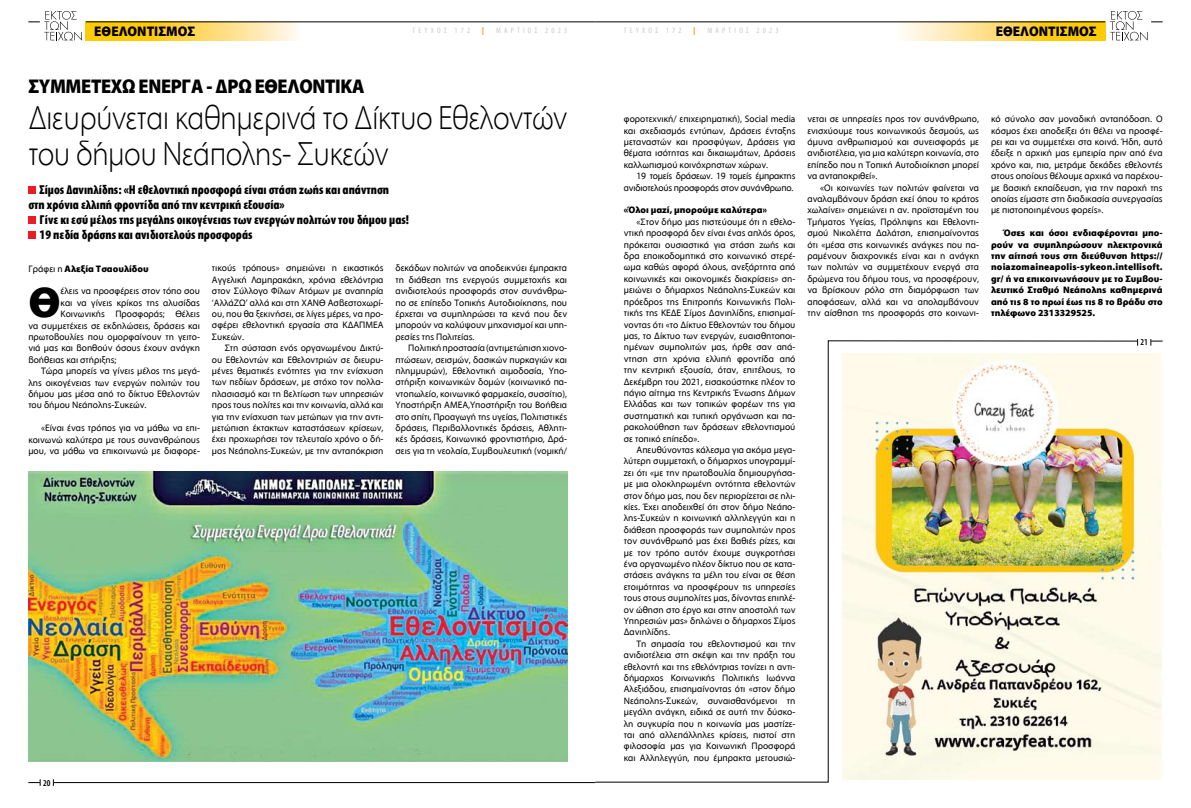
<style>
.page{position:relative;width:1191px;height:808px;background:#fff}
.page>*{position:absolute;margin:0;border:0;box-sizing:border-box;transform-origin:0 0}
.t1{font:700 43.3px "Myriad Greek";color:#000}
.t2{font:300 34px/36px "Myriad Greek";letter-spacing:-.02em;color:#000;scale:.92 1}
.t3{font:700 20px "Myriad Greek";letter-spacing:-.02em;color:#000;scale:.92 1}
.t4{font:700 14px "Myriad Greek";color:#000;scale:.95 1}
.t5{font:700 13px/15px "Myriad Condensed Greek";color:#000}
.t6{font:9.5px/11.4px "Myriad Greek";color:#000;text-align:justify}
.t7{font:700 9.5px/11.4px "Myriad Greek";color:#000;text-align:justify}
.t8{font:9.5px/11.4px "Myriad Greek";letter-spacing:-.02em;color:#000;text-align:right}
.t9{font:500 9px "Myriad Condensed Greek";color:#000}
.t10{font:8px "Myriad Condensed Greek";letter-spacing:.4em;color:#c6c8ca}
.t11{font:700 8px "Myriad Condensed Greek";color:#f7931e}
.s1{font-weight:400}
</style>
<div class="page">
<svg style="left:86px;top:22px;width:227px;height:18px;background:#fad764"></svg>
<svg style="left:878px;top:22px;width:227px;height:18px;background:#f9db75"></svg>
<hr style="left:86px;top:21px;width:509px;height:1px;background:#000">
<svg style="left:28px;top:11px;width:54px;height:30px"></svg>
<hr style="left:54px;top:782px;width:541px;height:1px;background:#000">
<svg style="left:28px;top:779px;width:13px;height:7px"></svg>
<hr style="left:595px;top:21px;width:510px;height:1px;background:#000">
<svg style="left:1110px;top:11px;width:52px;height:30px"></svg>
<div style="left:28px;top:186px;width:7px;height:8px;background:#ed1c24"></div>
<div style="left:28px;top:216px;width:7px;height:8px;background:#ed1c24"></div>
<div style="left:28px;top:231px;width:7px;height:8px;background:#ed1c24"></div>
<img style="left:28px;top:471px;width:539px;height:290px">
<img style="left:595px;top:340px;width:543px;height:443px">
<svg style="left:1150px;top:339px;width:12px;height:7px"></svg>
<h3 class="t4" style="left:94px;top:24px;width:108px">ΕΘΕΛΟΝΤΙΣΜΟΣ</h3>
<p class="t10" style="left:412px;top:27px;width:59px">ΤΕΥΧΟΣ 172</p>
<p class="t11" style="left:482px;top:27px;width:3px">|</p>
<p class="t10" style="left:496px;top:27px;width:72px">ΜΑΡΤΙΟΣ 2023</p>
<h3 class="t4" style="left:995px;top:24px;width:108px">ΕΘΕΛΟΝΤΙΣΜΟΣ</h3>
<p class="t10" style="left:624px;top:27px;width:59px">ΤΕΥΧΟΣ 172</p>
<p class="t11" style="left:693px;top:27px;width:3px">|</p>
<p class="t10" style="left:707px;top:27px;width:72px">ΜΑΡΤΙΟΣ 2023</p>
<h3 class="t3" style="left:28px;top:76px;width:367px">ΣΥΜΜΕΤΕΧΩ ΕΝΕΡΓΑ - ΔΡΩ ΕΘΕΛΟΝΤΙΚΑ</h3>
<h2 class="t2" style="left:28px;top:102px;width:587px">Διευρύνεται καθημερινά το Δίκτυο Εθελοντών του δήμου Νεάπολης- Συκεών</h2>
<p class="t6" style="left:624px;top:114px;width:173px">φοροτεχνική/ επιχειρηματική), Social media και σχεδιασμός εντύπων, Δράσεις ένταξης μεταναστών και προσφύγων, Δράσεις για θέματα ισότητας και δικαιωμάτων, Δράσεις καλλωπισμού κοινόχρηστων χώρων.</p>
<p class="t8" style="left:624px;top:171px;width:173px">19 τομείς δράσεων. 19 τομείς έμπρακτης ανιδιοτελούς προσφοράς στον συνάνθρωπο.</p>
<p class="t7" style="left:624px;top:205px;width:145px">«Όλοι μαζί, μπορούμε καλύτερα»</p>
<p class="t6" style="left:624px;top:216px;width:173px;text-indent:13px">«Στον δήμο μας πιστεύουμε ότι η εθελο&shy;ντική προσφορά δεν είναι ένας απλός όρος, πρόκειται ουσιαστικά για στάση ζωής και δρα εποικοδομητικά στο κοινωνικό στερέ&shy;ωμα καθώς αφορά όλους, ανεξάρτητα από κοινωνικές και οικονομικές διακρίσεις» ση&shy;μειώνει ο δήμαρχος Νεάπολης-Συκεών και πρόεδρος της Επιτροπής Κοινωνικής Πολι&shy;τικής της ΚΕΔΕ Σίμος Δανιηλίδης, επισημαί&shy;νοντας ότι «το Δίκτυο Εθελοντών του δήμου μας, το Δίκτυο των ενεργών, ευαισθητοποι&shy;ημένων συμπολιτών μας, ήρθε σαν απά&shy;ντηση στη χρόνια ελλιπή φροντίδα από την κεντρική εξουσία, όταν, επιτέλους, το Δεκέμβρη του 2021, εισακούστηκε πλέον το πάγιο αίτημα της Κεντρικής Ένωσης Δήμων Ελλάδας και των τοπικών φορέων της για συστηματική και τυπική οργάνωση και πα&shy;ρακολούθηση των δράσεων εθελοντισμού σε τοπικό επίπεδο».</p>
<p class="t6" style="left:624px;top:444px;width:173px;text-indent:13px">Απευθύνοντας κάλεσμα για ακόμα μεγα&shy;λύτερη συμμετοχή, ο δήμαρχος υπογραμμί&shy;ζει ότι «με την πρωτοβουλία δημιουργήσα&shy;με μια ολοκληρωμένη οντότητα εθελοντών στον δήμο μας, που δεν περιορίζεται σε ηλι&shy;κίες. Έχει αποδειχθεί ότι στον δήμο Νεάπο&shy;λης-Συκεών η κοινωνική αλληλεγγύη και η διάθεση προσφοράς των συμπολιτών προς τον συνάνθρωπό μας έχει βαθιές ρίζες, και με τον τρόπο αυτόν έχουμε συγκροτήσει ένα οργανωμένο πλέον δίκτυο που σε κατα&shy;στάσεις ανάγκης τα μέλη του είναι σε θέση ετοιμότητας να προσφέρουν τις υπηρεσίες τους στους συμπολίτες μας, δίνοντας επιπλέ&shy;ον ώθηση στο έργο και στην αποστολή των Υπηρεσιών μας» δηλώνει ο δήμαρχος Σίμος Δανιηλίδης.</p>
<p class="t6" style="left:624px;top:638px;width:173px;text-indent:13px">Τη σημασία του εθελοντισμού και την ανιδιοτέλεια στη σκέψη και την πράξη του εθελοντή και της εθελόντριας τονίζει η αντι&shy;δήμαρχος Κοινωνικής Πολιτικής Ιωάννα Αλεξιάδου, επισημαίνοντας ότι «στον δήμο Νεάπολης-Συκεών, συναισθανόμενοι τη μεγάλη ανάγκη, ειδικά σε αυτή την δύσκο&shy;λη συγκυρία που η κοινωνία μας μαστίζε&shy;ται από αλλεπάλληλες κρίσεις, πιστοί στη φιλοσοφία μας για Κοινωνική Προσφορά και Αλληλεγγύη, που έμπρακτα μετουσιώ-</p>
<h3 class="t5" style="left:28px;top:182px;width:362px;text-indent:11px">Σίμος Δανιηλίδης: «Η εθελοντική προσφορά είναι στάση ζωής και απάντηση στη χρόνια ελλιπή φροντίδα από την κεντρική εξουσία»</h3>
<h3 class="t5" style="left:40px;top:212px;width:371px">Γίνε κι εσύ μέλος της μεγάλης οικογένειας των ενεργών πολιτών του δήμου μας!<br>19 πεδία δράσης και ανιδιοτελούς προσφοράς</h3>
<p class="t6" style="left:395px;top:263px;width:173px">δεκάδων πολιτών να αποδεικνύει έμπρακτα τη διάθεση της ενεργούς συμμετοχής και ανιδιοτελούς προσφοράς στον συνάνθρω&shy;πο σε επίπεδο Τοπικής Αυτοδιοίκησης, που έρχεται να συμπληρώσει τα κενά που δεν μπορούν να καλύψουν μηχανισμοί και υπη&shy;ρεσίες της Πολιτείας.</p>
<p class="t6" style="left:395px;top:343px;width:173px;text-indent:13px">Πολιτική προστασία (αντιμετώπιση χιονο&shy;πτώσεων, σεισμών, δασικών πυρκαγιών και πλημμυρών), Εθελοντική αιμοδοσία, Υπο&shy;στήριξη κοινωνικών δομών (κοινωνικό πα&shy;ντοπωλείο, κοινωνικό φαρμακείο, συσσίτιο), Υποστήριξη ΑΜΕΑ,Υποστήριξη του Βοήθεια στο σπίτι, Προαγωγή της υγείας, Πολιτιστικές δράσεις, Περιβαλλοντικές δράσεις, Αθλητι&shy;κές δράσεις, Κοινωνικό φροντιστήριο, Δρά&shy;σεις για τη νεολαία, Συμβουλευτική (νομική/</p>
<p class="t7" style="left:28px;top:263px;width:122px"><span class="s1">Γράφει η</span> Αλεξία Τσαουλίδου</p>
<h1 class="t1" style="left:28px;top:280px;width:34px">Θ</h1>
<p class="t6" style="left:61px;top:286px;width:141px">έλεις να προσφέρεις στον τόπο σου</p>
<p class="t6" style="left:212px;top:263px;width:173px">τικούς τρόπους» σημειώνει η εικαστικός Αγγελική Λαμπρακάκη, χρόνια εθελόντρια στον Σύλλογο Φίλων Ατόμων με αναπηρία ‘ΑλλάΖΩ’ αλλά και στη ΧΑΝΘ Ασβεστοχωρί&shy;ου, που θα ξεκινήσει, σε λίγες μέρες, να προ&shy;σφέρει εθελοντική εργασία στα ΚΔΑΠΜΕΑ Συκεών.</p>
<p class="t6" style="left:212px;top:343px;width:173px;text-indent:13px">Στη σύσταση ενός οργανωμένου Δικτύ&shy;ου Εθελοντών και Εθελοντριών σε διευρυ&shy;μένες θεματικές ενότητες για την ενίσχυση των πεδίων δράσεων, με στόχο τον πολλα&shy;πλασιασμό και τη βελτίωση των υπηρεσιών προς τους πολίτες και την κοινωνία, αλλά και για την ενίσχυση των μετώπων για την αντι&shy;μετώπιση έκτακτων καταστάσεων κρίσεων, έχει προχωρήσει τον τελευταίο χρόνο ο δή&shy;μος Νεάπολης-Συκεών, με την ανταπόκριση</p>
<p class="t6" style="left:61px;top:297px;width:141px">και να γίνεις κρίκος της αλυσίδας</p>
<p class="t6" style="left:61px;top:309px;width:141px">Κοινωνικής Προσφοράς; Θέλεις</p>
<p class="t6" style="left:28px;top:320px;width:173px">να συμμετέχεις σε εκδηλώσεις, δράσεις και</p>
<p class="t6" style="left:28px;top:331px;width:173px">πρωτοβουλίες που ομορφαίνουν τη γειτο-</p>
<p class="t6" style="left:28px;top:343px;width:173px">νιά μας και βοηθούν όσους έχουν ανάγκη</p>
<p class="t6" style="left:28px;top:354px;width:90px">βοήθειας και στήριξης;</p>
<p class="t6" style="left:41px;top:366px;width:160px">Τώρα μπορείς να γίνεις μέλος της μεγά-</p>
<p class="t6" style="left:28px;top:377px;width:173px">λης οικογένειας των ενεργών πολιτών του</p>
<p class="t6" style="left:28px;top:388px;width:173px">δήμου μας μέσα από το δίκτυο Εθελοντών</p>
<p class="t6" style="left:28px;top:400px;width:120px">του δήμου Νεάπολης-Συκεών.</p>
<p class="t6" style="left:28px;top:423px;width:173px;text-indent:13px">«Είναι ένας τρόπος για να μάθω να επι&shy;κοινωνώ καλύτερα με τους συνανθρώπους μου, να μάθω να επικοινωνώ με διαφορε-</p>
<p class="t9" style="left:43px;top:778px;width:9px">20</p>
<p class="t6" style="left:807px;top:114px;width:173px">νεται σε υπηρεσίες προς τον συνάνθρωπο, ενισχύουμε τους κοινωνικούς δεσμούς, ως άμυνα ανθρωπισμού και συνεισφοράς με ανιδιοτέλεια, για μια καλύτερη κοινωνία, στο επίπεδο που η Τοπική Αυτοδιοίκηση μπορεί να ανταποκριθεί».</p>
<p class="t6" style="left:807px;top:182px;width:173px;text-indent:13px">«Οι κοινωνίες των πολιτών φαίνεται να αναλαμβάνουν δράση εκεί όπου το κράτος χωλαίνει» σημειώνει η αν. προϊσταμένη του Τμήματος Υγείας, Πρόληψης και Εθελοντι&shy;σμού Νικολέττα Δαλάτση, επισημαίνοντας ότι «μέσα στις κοινωνικές ανάγκες που πα&shy;ραμένουν διαχρονικές είναι και η ανάγκη των πολιτών να συμμετέχουν ενεργά στα δρώμενα του δήμου τους, να προσφέρουν, να βρίσκουν ρόλο στη διαμόρφωση των αποφάσεων, αλλά και να απολαμβάνουν την αίσθηση της προσφοράς στο κοινωνι-</p>
<p class="t6" style="left:991px;top:114px;width:173px">κό σύνολο σαν μοναδική ανταπόδοση. Ο κόσμος έχει αποδείξει ότι θέλει να προσφέ&shy;ρει και να συμμετέχει στα κοινά. Ήδη, αυτό έδειξε η αρχική μας εμπειρία πριν από ένα χρόνο και, πια, μετράμε δεκάδες εθελοντές στους οποίους θέλουμε αρχικά να παρέχου&shy;με βασική εκπαίδευση, για την παροχή της οποίας είμαστε στη διαδικασία συνεργασίας με πιστοποιημένους φορείς».</p>
<p class="t7" style="left:991px;top:228px;width:173px;text-indent:13px">Όσες και όσοι ενδιαφέρονται μπο&shy;ρούν να συμπληρώσουν ηλεκτρονικά την αίτησή τους στη διεύθυνση https:// noiazomaineapolis-sykeon.intellisoft. gr/ ή να επικοινωνήσουν με το Συμβου&shy;λευτικό Σταθμό Νεάπολης καθημερινά από τις 8 το πρωί έως τις 8 το βράδυ στο τηλέφωνο 2313329525.</p>
<p class="t9" style="left:1140px;top:338px;width:9px">21</p>
</div>
